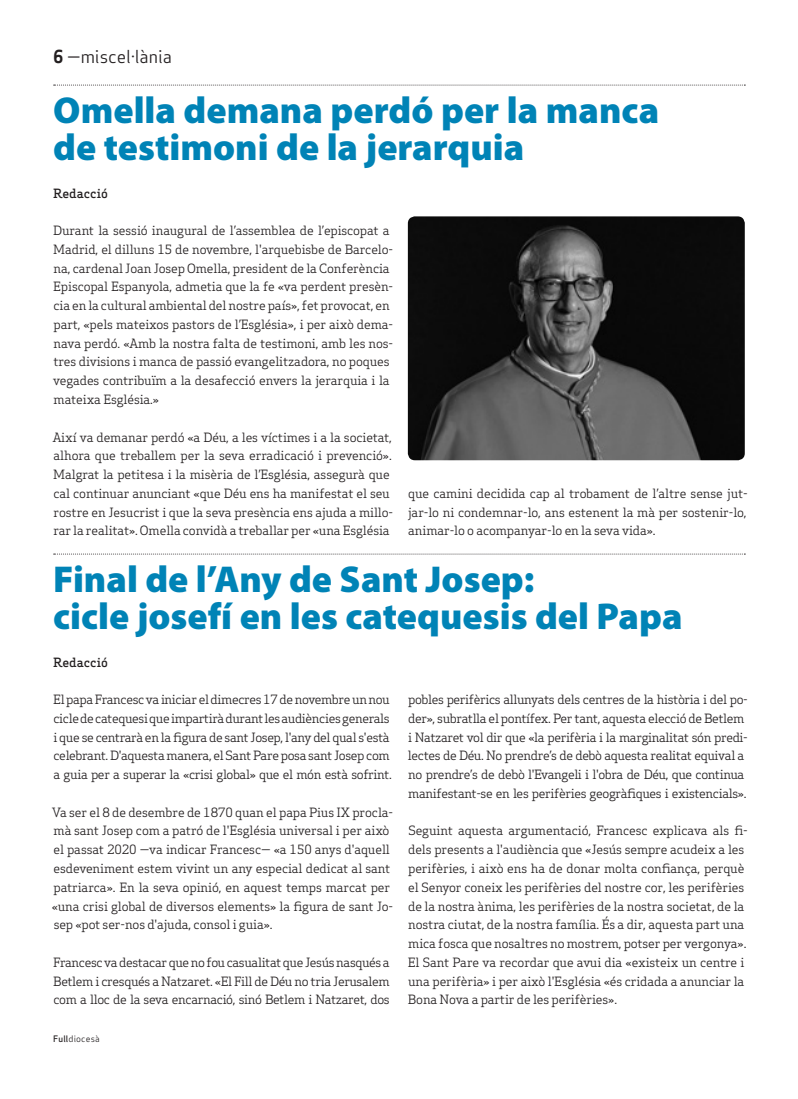
<style>
.page{position:relative;width:798px;height:1099px;background:#fff}
.page>*{position:absolute;margin:0;border:0;box-sizing:border-box;transform-origin:0 0}
.t1{font:900 37.5px/37.5px "Myriad Pro";color:#0083b6}
.t2{font:17.5px "Apex Sans Book T";color:#231f20}
.t3{font:12.5px/18.8px "Apex Serif";letter-spacing:-.01em;color:#231f20}
.t4{font:12.5px/18.8px "Apex Serif";letter-spacing:-.03em;color:#231f20}
.t5{font:500 12.5px "Apex Serif";color:#231f20}
.t6{font:8.75px "Apex Sans Book T";letter-spacing:.02em;color:#231f20}
.s1{font-family:"Apex Sans Bold T"}
.s2{font-family:"Apex Sans Medium T"}
</style>
<div class="page">
<svg style="left:54px;top:85px;width:691px;height:1px"></svg>
<svg style="left:54px;top:553px;width:691px;height:1px"></svg>
<img style="left:407px;top:216px;width:337px;height:244px">
<h2 class="t2" style="left:53px;top:46px;width:120px"><span class="s1">6</span> —miscel·lània</h2>
<h1 class="t1" style="left:53px;top:90px;width:607px">Omella demana perdó per la manca de testimoni de la jerarquia</h1>
<p class="t5" style="left:53px;top:185px;width:56px">Redacció</p>
<p class="t3" style="left:53px;top:221px;width:341px">Durant la sessió inaugural de l’assemblea de l’episcopat a Madrid, el dilluns 15 de novembre, l'arquebisbe de Barcelo&shy;na, cardenal Joan Josep Omella, president de la Conferència Episcopal Espanyola, admetia que la fe «va perdent presèn&shy;cia en la cultural ambiental del nostre país», fet provocat, en part, «pels mateixos pastors de l’Església», i per això dema&shy;nava perdó. «Amb la nostra falta de testimoni, amb les nos&shy;tres divisions i manca de passió evangelitzadora, no poques vegades contribuïm a la desafecció envers la jerarquia i la mateixa Església.»</p>
<p class="t3" style="left:53px;top:427px;width:342px">Així va demanar perdó «a Déu, a les víctimes i a la societat, alhora que treballem per la seva erradicació i prevenció».<br>Malgrat la petitesa i la misèria de l’Església, assegurà que cal continuar anunciant «que Déu ens ha manifestat el seu rostre en Jesucrist i que la seva presència ens ajuda a millo&shy;rar la realitat». Omella convidà a treballar per «una Església</p>
<p class="t3" style="left:408px;top:483px;width:341px;text-align:justify">que camini decidida cap al trobament de l’altre sense jut&shy;jar-lo ni condemnar-lo, ans estenent la mà per sostenir-lo, animar-lo o acompanyar-lo en la seva vida».</p>
<h1 class="t1" style="left:53px;top:558px;width:630px">Final de l’Any de Sant Josep:<br>cicle josefí en les catequesis del Papa</h1>
<p class="t5" style="left:53px;top:654px;width:56px">Redacció</p>
<p class="t4" style="left:53px;top:690px;width:340px">El papa Francesc va iniciar el dimecres 17 de novembre un nou cicle de catequesi que impartirà durant les audiències generals i que se centrarà en la figura de sant Josep, l'any del qual s'està celebrant. D'aquesta manera, el Sant Pare posa sant Josep com a guia per a superar la «crisi global» que el món està sofrint.</p>
<p class="t3" style="left:52px;top:802px;width:343px">Va ser el 8 de desembre de 1870 quan el papa Pius IX procla&shy;mà sant Josep com a patró de l'Església universal i per això el passat 2020 —va indicar Francesc— «a 150 anys d'aquell esdeveniment estem vivint un any especial dedicat al sant patriarca». En la seva opinió, en aquest temps marcat per «una crisi global de diversos elements» la figura de sant Jo&shy;sep «pot ser-nos d'ajuda, consol i guia».</p>
<p class="t3" style="left:53px;top:952px;width:338px;text-align:justify">Francesc va destacar que no fou casualitat que Jesús nasqués a Betlem i cresqués a Natzaret. «El Fill de Déu no tria Jerusalem com a lloc de la seva encarnació, sinó Betlem i Natzaret, dos</p>
<p class="t6" style="left:53px;top:1032px;width:48px"><span class="s2">Full</span>diocesà</p>
<p class="t4" style="left:408px;top:690px;width:341px">pobles perifèrics allunyats dels centres de la història i del po&shy;der», subratlla el pontífex. Per tant, aquesta elecció de Betlem i Natzaret vol dir que «la perifèria i la marginalitat són predi&shy;lectes de Déu. No prendre’s de debò aquesta realitat equival a no prendre’s de debò l'Evangeli i l'obra de Déu, que continua manifestant-se en les perifèries geogràfiques i existencials».</p>
<p class="t3" style="left:408px;top:821px;width:341px">Seguint aquesta argumentació, Francesc explicava als fi&shy;dels presents a l'audiència que «Jesús sempre acudeix a les perifèries, i això ens ha de donar molta confiança, perquè el Senyor coneix les perifèries del nostre cor, les perifèries de la nostra ànima, les perifèries de la nostra societat, de la nostra ciutat, de la nostra família. És a dir, aquesta part una mica fosca que nosaltres no mostrem, potser per vergonya».<br>El Sant Pare va recordar que avui dia «existeix un centre i una perifèria» i per això l'Església «és cridada a anunciar la Bona Nova a partir de les perifèries».</p>
</div>
